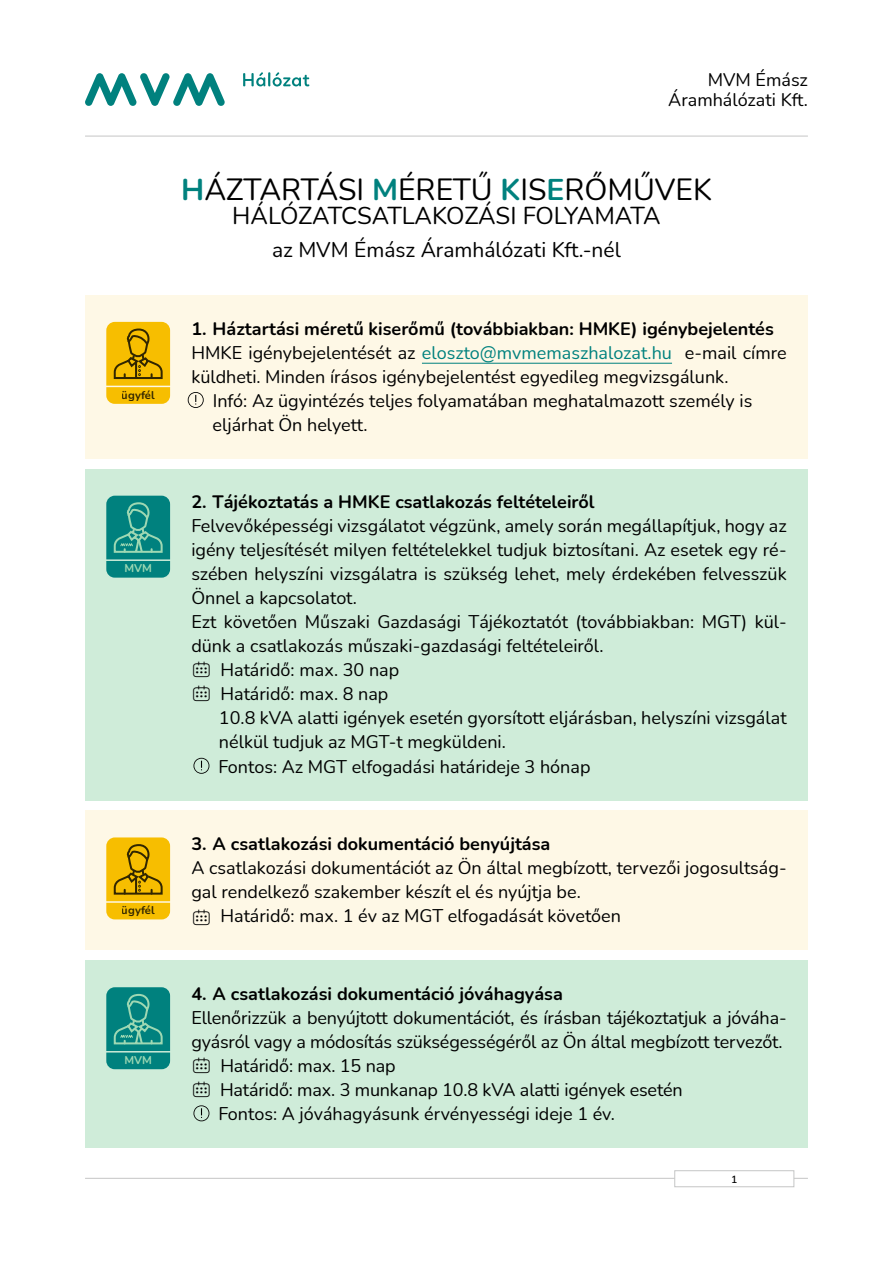
<style>
.page{position:relative;width:893px;height:1263px;background:#fff}
.page>*{position:absolute;margin:0;border:0;box-sizing:border-box;transform-origin:0 0}
.t1{font:30px "Nunito";color:#000}
.t2{font:24px "Nunito";letter-spacing:-.015em;color:#000}
.t3{font:21px "Nunito";color:#000}
.t4{font:18px/24px "Nunito";color:#000}
.t5{font:700 18px "Nunito";color:#000}
.t6{font:700 11.25px "Nunito";color:#000}
.t7{font:700 11.25px "Nunito";color:#9ed8b3}
.t8{font:600 10.5px "Nunito";color:#000}
.s1{font-weight:700;color:#00817e}
.s2{color:#00817e}
.s3{font-family:"Panton Icons C";font-weight:700}
</style>
<div class="page">
<div style="left:85px;top:295px;width:723px;height:67px;background:#fef8e6"></div>
<div style="left:85px;top:319px;width:723px;height:91px;background:#fef8e6"></div>
<hr style="left:422px;top:363px;width:250px;height:1px;background:#00817e">
<div style="left:85px;top:391px;width:723px;height:67px;background:#fef8e6"></div>
<div style="left:85px;top:469px;width:723px;height:67px;background:#cfecd9"></div>
<div style="left:85px;top:493px;width:723px;height:139px;background:#cfecd9"></div>
<div style="left:85px;top:589px;width:723px;height:91px;background:#cfecd9"></div>
<div style="left:85px;top:661px;width:723px;height:67px;background:#cfecd9"></div>
<div style="left:85px;top:685px;width:723px;height:91px;background:#cfecd9"></div>
<div style="left:85px;top:733px;width:723px;height:67px;background:#cfecd9"></div>
<div style="left:85px;top:811px;width:723px;height:67px;background:#fef8e6"></div>
<div style="left:85px;top:835px;width:723px;height:91px;background:#fef8e6"></div>
<div style="left:85px;top:883px;width:723px;height:67px;background:#fef8e6"></div>
<div style="left:85px;top:961px;width:723px;height:67px;background:#cfecd9"></div>
<div style="left:85px;top:984px;width:723px;height:92px;background:#cfecd9"></div>
<div style="left:85px;top:1057px;width:723px;height:67px;background:#cfecd9"></div>
<div style="left:85px;top:1081px;width:723px;height:67px;background:#cfecd9"></div>
<svg style="left:188px;top:392px;width:16px;height:16px"></svg>
<svg style="left:193px;top:758px;width:16px;height:16px"></svg>
<svg style="left:193px;top:1105px;width:16px;height:16px"></svg>
<svg style="left:106px;top:322px;width:64px;height:82px;background:#e2b008"></svg>
<svg style="left:106px;top:496px;width:64px;height:82px;background:#198e87"></svg>
<svg style="left:106px;top:837px;width:64px;height:82px;background:#e2b008"></svg>
<svg style="left:106px;top:987px;width:64px;height:82px;background:#198e87"></svg>
<svg style="left:85px;top:73px;width:140px;height:33px"></svg>
<svg style="left:243px;top:72px;width:66px;height:15px"></svg>
<hr style="left:85px;top:136px;width:723px;height:1px;background:#c5c6c6">
<hr style="left:85px;top:1178px;width:723px;height:1px;background:#c5c6c6">
<div style="left:674px;top:1170px;width:120px;height:17px;background:#fff;border:1px solid #c5c6c6"></div>
<p class="t6" style="left:122px;top:387px;width:34px">ügyfél</p>
<p class="t7" style="left:124px;top:560px;width:29px">MVM</p>
<p class="t6" style="left:122px;top:902px;width:34px">ügyfél</p>
<p class="t7" style="left:124px;top:1052px;width:29px">MVM</p>
<p class="t4" style="left:668px;top:69px;width:141px;line-height:20px;text-align:right">MVM Émász<br>Áramhálózati Kft.</p>
<h1 class="t1" style="left:181px;top:169px;width:532px"><span class="s1">H</span>ÁZTARTÁSI <span class="s1">M</span>ÉRETŰ <span class="s1">K</span>IS<span class="s1">E</span>RŐMŰVEK</h1>
<h2 class="t2" style="left:232px;top:199px;width:430px">HÁLÓZATCSATLAKOZÁSI FOLYAMATA</h2>
<p class="t3" style="left:272px;top:235px;width:350px">az MVM Émász Áramhálózati Kft.-nél</p>
<p class="t5" style="left:191px;top:316px;width:584px">1. Háztartási méretű kiserőmű (továbbiakban: HMKE) igénybejelentés</p>
<p class="t4" style="left:191px;top:340px;width:597px">HMKE igénybejelentését az <span class="s2">eloszto@mvmemaszhalozat.hu</span> e-mail címre</p>
<p class="t4" style="left:191px;top:364px;width:539px">küldheti. Minden írásos igénybejelentést egyedileg megvizsgálunk.</p>
<p class="t4" style="left:213px;top:388px;width:541px">Infó: Az ügyintézés teljes folyamatában meghatalmazott személy is</p>
<p class="t4" style="left:213px;top:412px;width:156px">eljárhat Ön helyett.</p>
<p class="t5" style="left:191px;top:489px;width:405px">2. Tájékoztatás a HMKE csatlakozás feltételeiről</p>
<p class="t4" style="left:191px;top:513px;width:597px">Felvevőképességi vizsgálatot végzünk, amely során megállapítjuk, hogy az igény teljesítését milyen feltételekkel tudjuk biztosítani. Az esetek egy ré&shy;szében helyszíni vizsgálatra is szükség lehet, mely érdekében felvesszük Önnel a kapcsolatot.<br>Ezt követően Műszaki Gazdasági Tájékoztatót (továbbiakban: MGT) kül&shy;dünk a csatlakozás műszaki-gazdasági feltételeiről.<br><span class="s3">Z</span> Határidő: max. 30 nap<br><span class="s3">Z</span> Határidő: max. 8 nap</p>
<p class="t4" style="left:218px;top:705px;width:570px">10.8 kVA alatti igények esetén gyorsított eljárásban, helyszíni vizsgálat nélkül tudjuk az MGT-t megküldeni.<br>Fontos: Az MGT elfogadási határideje 3 hónap</p>
<p class="t5" style="left:191px;top:831px;width:361px">3. A csatlakozási dokumentáció benyújtása</p>
<p class="t4" style="left:191px;top:855px;width:597px">A csatlakozási dokumentációt az Ön által megbízott, tervezői jogosultság&shy;gal rendelkező szakember készít el és nyújtja be.<br><span class="s3">Z</span> Határidő: max. 1 év az MGT elfogadását követően</p>
<p class="t5" style="left:191px;top:981px;width:373px">4. A csatlakozási dokumentáció jóváhagyása</p>
<p class="t4" style="left:191px;top:1005px;width:597px">Ellenőrizzük a benyújtott dokumentációt, és írásban tájékoztatjuk a jóváha-</p>
<p class="t4" style="left:191px;top:1029px;width:593px">gyásról vagy a módosítás szükségességéről az Ön által megbízott tervezőt.</p>
<p class="t4" style="left:192px;top:1053px;width:205px"><span class="s3">Z</span> Határidő: max. 15 nap</p>
<p class="t4" style="left:191px;top:1077px;width:493px"><span class="s3">Z</span> Határidő: max. 3 munkanap 10.8 kVA alatti igények esetén</p>
<p class="t4" style="left:218px;top:1101px;width:398px">Fontos: A jóváhagyásunk érvényességi ideje 1 év.</p>
<p class="t8" style="left:731px;top:1172px;width:8px">1</p>
</div>
